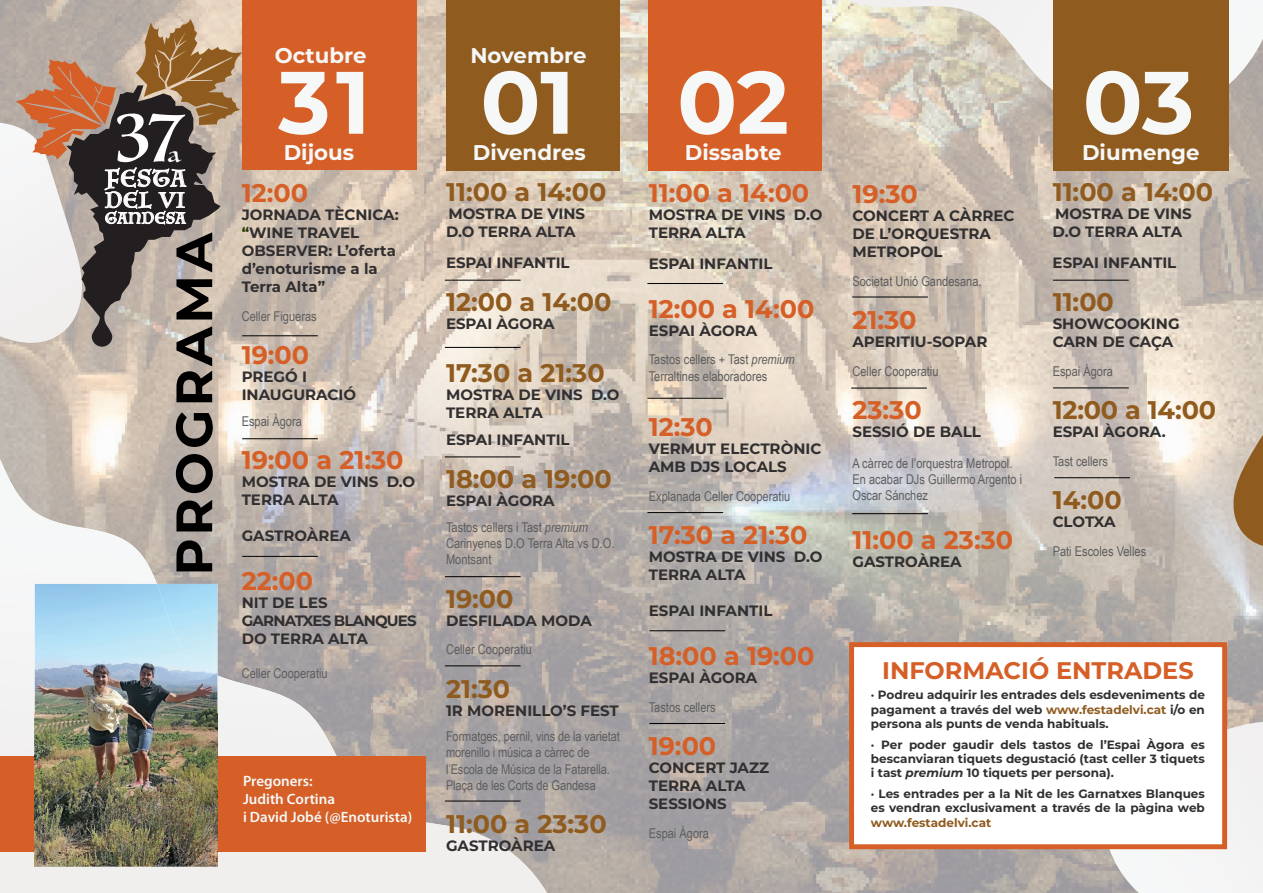
<style>
.page{position:relative;width:1263px;height:893px;background:#fff}
.page>*{position:absolute;margin:0;border:0;box-sizing:border-box;transform-origin:0 0}
.t1{font:700 88.35px "Montserrat";letter-spacing:-.005em;color:#f6f8f8}
.t2{font:72.75px "Luminari";color:#fff}
.t3{font:700 51px "Montserrat";letter-spacing:.06em;color:#000}
.t4{font:700 25.5px "Montserrat";color:#d55f27}
.t5{font:700 25.5px "Montserrat";color:#8f5b1f}
.t6{font:700 24px "Montserrat";color:#d55f27}
.t7{font:22.65px "Luminari";letter-spacing:.075em;color:#fff}
.t8{font:21.6px "Luminari";color:#fff}
.t9{font:700 21.3px "Montserrat";color:#f6f8f8}
.t10{font:20.7px "Luminari";color:#fff}
.t11{font:700 15px/18px "Montserrat";color:#312f30}
.t12{font:600 15px/18px "Myriad Pro";color:#f6f8f8}
.t13{font:700 15px/18px "Montserrat";letter-spacing:-.055em;color:#312f30}
.t14{font:14.85px "Luminari";letter-spacing:.075em;color:#fff}
.t15{font:13.5px/16.2px "Arial Narrow";color:#5e5e5f}
.t16{font:700 12px/14.4px "Montserrat";color:#312f30;text-align:justify}
.t17{font:700 12px "Montserrat";color:#8f5b1f}
.s1{font-style:italic}
.s2{color:#8f5b1f}
</style>
<div class="page">
<img style="left:0;top:0;width:1263px;height:524px">
<img style="left:547px;top:524px;width:716px;height:53px">
<img style="left:547px;top:577px;width:716px;height:53px">
<img style="left:547px;top:630px;width:716px;height:106px">
<img style="left:547px;top:788px;width:302px;height:52px">
<img style="left:547px;top:840px;width:556px;height:53px">
<svg style="left:1103px;top:722px;width:160px;height:171px"></svg>
<svg style="left:0;top:459px;width:547px;height:434px"></svg>
<svg style="left:847px;top:0;width:416px;height:129px"></svg>
<svg style="left:1232px;top:393px;width:31px;height:158px"></svg>
<div style="left:243px;top:0;width:174px;height:170px;background:#d55f27"></div>
<div style="left:0;top:756px;width:426px;height:96px;background:#d55f27"></div>
<div style="left:446px;top:0;width:173px;height:171px;background:#8f5b1f"></div>
<div style="left:1053px;top:0;width:175px;height:171px;background:#8f5b1f"></div>
<div style="left:648px;top:0;width:173px;height:171px;background:#d55f27"></div>
<hr style="left:242px;top:335px;width:76px;height:1px;background:#000001">
<hr style="left:242px;top:438px;width:76px;height:1px;background:#000001">
<hr style="left:242px;top:556px;width:76px;height:1px;background:#000001">
<hr style="left:445px;top:280px;width:76px;height:1px;background:#000001">
<hr style="left:445px;top:347px;width:76px;height:1px;background:#000001">
<hr style="left:445px;top:457px;width:76px;height:1px;background:#000001">
<hr style="left:445px;top:576px;width:76px;height:1px;background:#000001">
<hr style="left:445px;top:665px;width:76px;height:1px;background:#000001">
<hr style="left:445px;top:801px;width:76px;height:1px;background:#000001">
<hr style="left:1053px;top:280px;width:76px;height:1px;background:#000001">
<hr style="left:1053px;top:388px;width:76px;height:1px;background:#000001">
<hr style="left:647px;top:283px;width:76px;height:1px;background:#000001">
<hr style="left:647px;top:398px;width:76px;height:1px;background:#000001">
<hr style="left:647px;top:512px;width:76px;height:1px;background:#000001">
<hr style="left:649px;top:630px;width:76px;height:1px;background:#000001">
<hr style="left:649px;top:723px;width:76px;height:1px;background:#000001">
<hr style="left:851px;top:388px;width:76px;height:1px;background:#000001">
<hr style="left:852px;top:297px;width:76px;height:1px;background:#000001">
<hr style="left:852px;top:513px;width:76px;height:1px;background:#000001">
<hr style="left:1054px;top:477px;width:76px;height:1px;background:#000001">
<svg style="left:0;top:19px;width:246px;height:328px"></svg>
<img style="left:35px;top:584px;width:182px;height:282px">
<img style="left:157px;top:584px;width:60px;height:91px">
<div style="left:849px;top:642px;width:378px;height:207px;background:#fff;border:5px solid #d55f27"></div>
<h2 class="t2" style="left:113px;top:74px;width:71px">37</h2>
<h3 class="t7" style="left:105px;top:159px;width:82px">FESTA</h3>
<h3 class="t10" style="left:105px;top:183px;width:81px">DEL VI</h3>
<p class="t14" style="left:105px;top:205px;width:82px">GANDESA</p>
<h3 class="t8" style="left:168px;top:136px;width:13px">a</h3>
<h3 class="t3" style="left:157px;top:576px;width:345px;rotate:-90deg">PROGRAMA</h3>
<h3 class="t9" style="left:275px;top:40px;width:93px">Octubre</h3>
<h1 class="t1" style="left:278px;top:39px;width:94px">31</h1>
<h3 class="t9" style="left:284px;top:137px;width:72px">Dijous</h3>
<h3 class="t4" style="left:242px;top:175px;width:68px">12:00</h3>
<p class="t11" style="left:242px;top:205px;width:159px">JORNADA TÈCNICA: “WINE TRAVEL<br>OBSERVER: L’oferta d’enoturisme a la<br>Terra Alta”</p>
<p class="t15" style="left:242px;top:308px;width:77px">Celler Figueras</p>
<h3 class="t4" style="left:242px;top:337px;width:69px">19:00</h3>
<p class="t11" style="left:242px;top:367px;width:116px">PREGÓ I<br>INAUGURACIÓ</p>
<p class="t15" style="left:242px;top:413px;width:62px">Espai Àgora</p>
<h3 class="t4" style="left:242px;top:442px;width:163px">19:00 a 21:30</h3>
<p class="t11" style="left:242px;top:472px;width:175px">MOSTRA DE VINS D.O<br>TERRA ALTA</p>
<p class="t11" style="left:242px;top:526px;width:111px">GASTROÀREA</p>
<h3 class="t4" style="left:242px;top:562px;width:73px">22:00</h3>
<p class="t13" style="left:242px;top:593px;width:177px">NIT DE LES<br>GARNATXES BLANQUES<br>DO TERRA ALTA</p>
<p class="t15" style="left:242px;top:665px;width:88px">Celler Cooperatiu</p>
<p class="t12" style="left:243px;top:772px;width:171px">Pregoners:<br>Judith Cortina<br>i David Jobé (@Enoturista)</p>
<h3 class="t9" style="left:470px;top:40px;width:118px">Novembre</h3>
<h1 class="t1" style="left:480px;top:39px;width:310px">01 02</h1>
<h3 class="t9" style="left:685px;top:137px;width:98px">Dissabte</h3>
<h3 class="t9" style="left:1082px;top:137px;width:119px">Diumenge</h3>
<h1 class="t1" style="left:1083px;top:39px;width:113px">03</h1>
<h3 class="t9" style="left:473px;top:137px;width:115px">Divendres</h3>
<h3 class="t5" style="left:446px;top:174px;width:162px">11:00 a 14:00</h3>
<p class="t11" style="left:446px;top:204px;width:141px">MOSTRA DE VINS<br>D.O TERRA ALTA</p>
<p class="t11" style="left:446px;top:253px;width:125px">ESPAI INFANTIL</p>
<h3 class="t5" style="left:446px;top:283px;width:167px">12:00 a 14:00</h3>
<p class="t11" style="left:446px;top:314px;width:110px">ESPAI ÀGORA</p>
<h3 class="t5" style="left:446px;top:354px;width:160px">17:30 a 21:30</h3>
<p class="t11" style="left:446px;top:384px;width:175px">MOSTRA DE VINS D.O<br>TERRA ALTA</p>
<p class="t11" style="left:446px;top:430px;width:125px">ESPAI INFANTIL</p>
<h3 class="t5" style="left:446px;top:461px;width:167px">18:00 a 19:00</h3>
<p class="t11" style="left:446px;top:491px;width:110px">ESPAI ÀGORA</p>
<p class="t15" style="left:446px;top:519px;width:170px">Tastos cellers i Tast <span class="s1">premium<br></span>Carinyenes D.O Terra Alta vs D.O.<br>Montsant</p>
<h3 class="t5" style="left:446px;top:580px;width:69px">19:00</h3>
<p class="t11" style="left:446px;top:610px;width:147px">DESFILADA MODA</p>
<p class="t15" style="left:446px;top:641px;width:88px">Celler Cooperatiu</p>
<h3 class="t5" style="left:446px;top:670px;width:66px">21:30</h3>
<p class="t11" style="left:446px;top:700px;width:174px">1R MORENILLO’S FEST</p>
<p class="t15" style="left:446px;top:728px;width:175px">Formatges, pernil, vins de la varietat morenillo i música a càrrec de l’Escola de Música de la Fatarella.<br>Plaça de les Corts de Gandesa</p>
<h3 class="t5" style="left:446px;top:806px;width:162px">11:00 a 23:30</h3>
<p class="t11" style="left:446px;top:836px;width:111px">GASTROÀREA</p>
<h3 class="t4" style="left:649px;top:175px;width:162px">11:00 a 14:00</h3>
<p class="t11" style="left:649px;top:205px;width:175px">MOSTRA DE VINS D.O<br>TERRA ALTA</p>
<p class="t11" style="left:649px;top:254px;width:125px">ESPAI INFANTIL</p>
<h3 class="t4" style="left:649px;top:290px;width:167px">12:00 a 14:00</h3>
<p class="t11" style="left:649px;top:321px;width:110px">ESPAI ÀGORA</p>
<p class="t15" style="left:649px;top:351px;width:147px">Tastos cellers + Tast <span class="s1">premium<br></span>Terraltines elaboradores</p>
<h3 class="t4" style="left:649px;top:409px;width:66px">12:30</h3>
<p class="t11" style="left:649px;top:439px;width:174px">VERMUT ELECTRÒNIC<br>AMB DJS LOCALS</p>
<p class="t15" style="left:649px;top:488px;width:143px">Explanada Celler Cooperatiu</p>
<h3 class="t4" style="left:649px;top:517px;width:160px">17:30 a 21:30</h3>
<p class="t11" style="left:649px;top:547px;width:175px">MOSTRA DE VINS D.O<br>TERRA ALTA</p>
<p class="t11" style="left:649px;top:601px;width:125px">ESPAI INFANTIL</p>
<h3 class="t4" style="left:649px;top:638px;width:167px">18:00 a 19:00</h3>
<p class="t11" style="left:649px;top:668px;width:110px">ESPAI ÀGORA</p>
<p class="t15" style="left:649px;top:698px;width:69px">Tastos cellers</p>
<h3 class="t4" style="left:649px;top:728px;width:69px">19:00</h3>
<p class="t11" style="left:649px;top:758px;width:122px">CONCERT JAZZ<br>TERRA ALTA<br>SESSIONS</p>
<p class="t15" style="left:649px;top:824px;width:62px">Espai Àgora</p>
<h3 class="t4" style="left:852px;top:175px;width:67px">19:30</h3>
<p class="t11" style="left:852px;top:206px;width:164px">CONCERT A CÀRREC<br>DE L’ORQUESTRA<br>METROPOL</p>
<p class="t15" style="left:852px;top:272px;width:131px">Societat Unió Gandesana.</p>
<h3 class="t4" style="left:852px;top:301px;width:66px">21:30</h3>
<p class="t11" style="left:852px;top:332px;width:136px">APERITIU-SOPAR</p>
<p class="t15" style="left:852px;top:362px;width:88px">Celler Cooperatiu</p>
<h3 class="t4" style="left:852px;top:391px;width:71px">23:30</h3>
<p class="t11" style="left:852px;top:422px;width:130px">SESSIÓ DE BALL</p>
<p class="t15" style="left:852px;top:454px;width:171px">A càrrec de l’orquestra Metropol.<br>En acabar DJs Guillermo Argento i<br>Oscar Sánchez</p>
<h3 class="t4" style="left:852px;top:521px;width:162px">11:00 a 23:30</h3>
<p class="t11" style="left:852px;top:551px;width:111px">GASTROÀREA</p>
<h3 class="t5" style="left:1053px;top:174px;width:162px">11:00 a 14:00</h3>
<p class="t11" style="left:1053px;top:204px;width:141px">MOSTRA DE VINS<br>D.O TERRA ALTA</p>
<p class="t11" style="left:1053px;top:253px;width:125px">ESPAI INFANTIL</p>
<h3 class="t5" style="left:1053px;top:283px;width:63px">11:00</h3>
<p class="t11" style="left:1053px;top:314px;width:128px">SHOWCOOKING<br>CARN DE CAÇA</p>
<p class="t15" style="left:1053px;top:362px;width:62px">Espai Àgora</p>
<h3 class="t5" style="left:1053px;top:391px;width:165px">12:00 a 14:00</h3>
<p class="t11" style="left:1053px;top:422px;width:115px">ESPAI ÀGORA.</p>
<p class="t15" style="left:1053px;top:452px;width:57px">Tast cellers</p>
<h3 class="t5" style="left:1053px;top:481px;width:71px">14:00</h3>
<p class="t11" style="left:1053px;top:512px;width:64px">CLOTXA</p>
<p class="t15" style="left:1053px;top:542px;width:95px">Pati Escoles Velles</p>
<h3 class="t6" style="left:882px;top:653px;width:313px">INFORMACIÓ ENTRADES</h3>
<p class="t16" style="left:871px;top:687px;width:335px">· Podreu adquirir les entrades dels esdeveniments de pagament a través del web <span class="s2">www.festadelvi.cat</span> i/o en persona als punts de venda habituals.</p>
<p class="t16" style="left:871px;top:736px;width:335px">· Per poder gaudir dels tastos de l’Espai Àgora es bescanviaran tiquets degustació (tast celler 3 tiquets i tast <span class="s1">premium</span> 10 tiquets per persona).</p>
<p class="t16" style="left:871px;top:786px;width:335px">· Les entrades per a la Nit de les Garnatxes Blanques es vendran exclusivament a través de la pàgina web</p>
<p class="t17" style="left:871px;top:814px;width:122px">www.festadelvi.cat</p>
</div>
